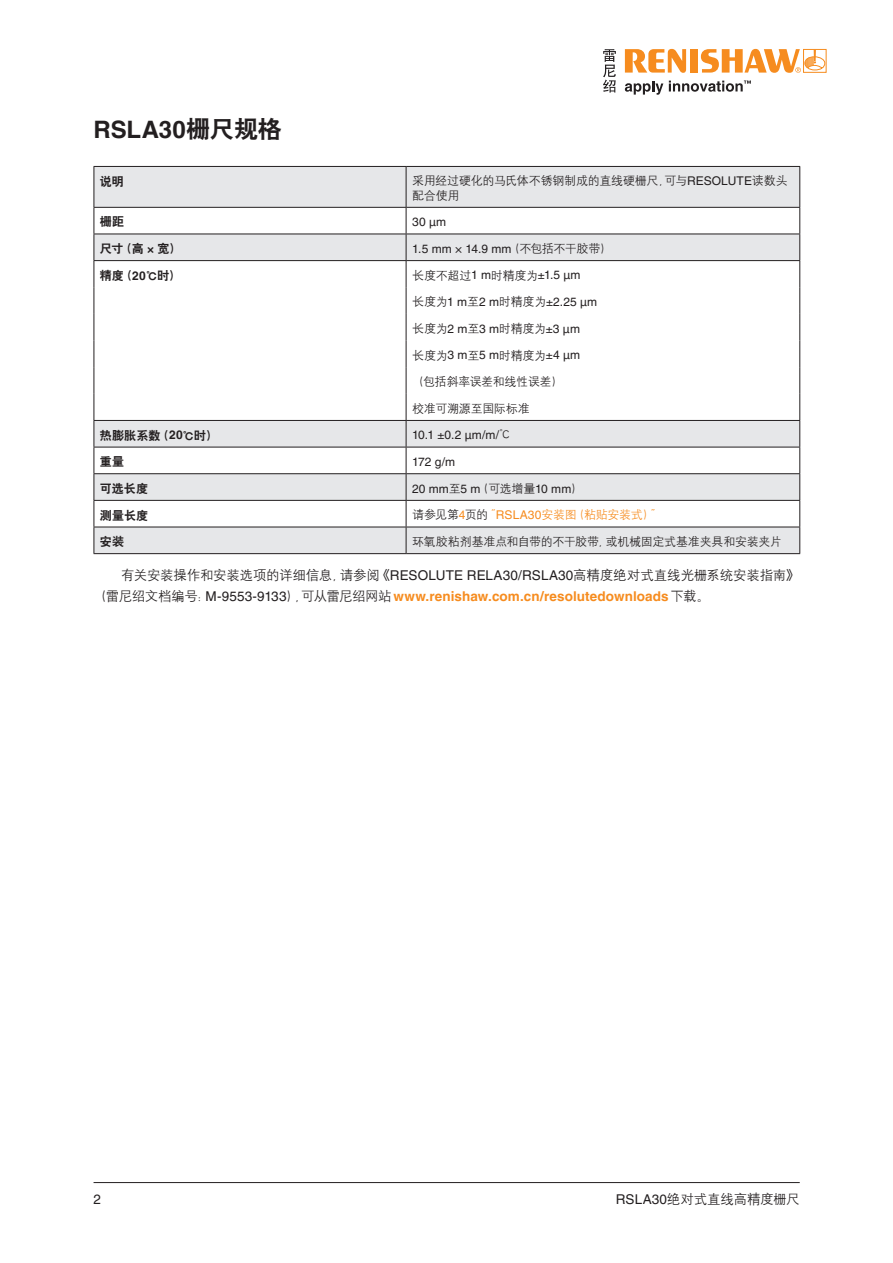
<style>
.page{position:relative;width:893px;height:1263px;background:#fff}
.page>*{position:absolute;margin:0;border:0;box-sizing:border-box;transform-origin:0 0}
.Heading_1__16pt_bold{font:700 24px "Helvetica LT Pro";letter-spacing:-.005em;color:#231f20}
._8pt_Body_Text{font:13.5px/21.9px "H Yg 2 gj";letter-spacing:-.015em;color:#231f20}
.t1{font:13.5px "Helvetica LT Pro";color:#231f20}
.Table_body_left_aligned{font:12px/14.4px "H Yg 2 gj";letter-spacing:-.02em;color:#231f20}
.Table_body_left_aligned-2{font:12px "Helvetica LT Pro";letter-spacing:.005em;color:#231f20}
.Column_1_bold_text{font:12px "H Yb 2 gj";letter-spacing:.01em;color:#231f20}
.Table_body_left_aligned-3{font:12px "H Yg 2 gj";letter-spacing:-.025em;color:#f68c1f}
.s1{font-family:"H Yb 2 gj";font-weight:400}
.s2{font-family:"Helvetica LT Pro"}
.s3{font-family:"Helvetica LT Pro";font-weight:700}
.s4{font-family:"H Yg 2 gj"}
.s5{color:#231f20}
.s6{font-family:"Helvetica LT Pro";font-weight:700;color:#f68c1f}
</style>
<div class="page">
<hr style="left:94px;top:1182px;width:706px;height:1px;background:#231f20">
<svg style="left:95px;top:167px;width:704px;height:386px"></svg>
<svg style="left:95px;top:208px;width:704px;height:79px"></svg>
<hr style="left:94px;top:166px;width:312px;height:1px;background:#231f20">
<hr style="left:94px;top:167px;width:1px;height:40px;background:#231f20">
<hr style="left:406px;top:166px;width:394px;height:1px;background:#231f20">
<hr style="left:406px;top:167px;width:1px;height:40px;background:#231f20">
<hr style="left:799px;top:167px;width:1px;height:40px;background:#231f20">
<hr style="left:94px;top:207px;width:312px;height:1px;background:#231f20">
<hr style="left:406px;top:207px;width:394px;height:1px;background:#231f20">
<hr style="left:94px;top:234px;width:312px;height:1px;background:#231f20">
<hr style="left:406px;top:234px;width:394px;height:1px;background:#231f20">
<hr style="left:94px;top:260px;width:312px;height:1px;background:#231f20">
<hr style="left:406px;top:260px;width:394px;height:1px;background:#231f20">
<hr style="left:94px;top:420px;width:312px;height:1px;background:#231f20">
<hr style="left:406px;top:420px;width:394px;height:1px;background:#231f20">
<hr style="left:94px;top:447px;width:312px;height:1px;background:#231f20">
<hr style="left:406px;top:447px;width:394px;height:1px;background:#231f20">
<hr style="left:94px;top:473px;width:312px;height:1px;background:#231f20">
<hr style="left:406px;top:473px;width:394px;height:1px;background:#231f20">
<hr style="left:94px;top:500px;width:312px;height:1px;background:#231f20">
<hr style="left:406px;top:500px;width:394px;height:1px;background:#231f20">
<hr style="left:94px;top:527px;width:312px;height:1px;background:#231f20">
<svg style="left:94px;top:208px;width:1px;height:345px"></svg>
<hr style="left:406px;top:527px;width:394px;height:1px;background:#231f20">
<svg style="left:406px;top:208px;width:1px;height:345px"></svg>
<svg style="left:799px;top:208px;width:1px;height:345px"></svg>
<hr style="left:94px;top:553px;width:312px;height:1px;background:#231f20">
<hr style="left:406px;top:553px;width:394px;height:1px;background:#231f20">
<svg style="left:625px;top:49px;width:61px;height:24px"></svg>
<div style="left:690px;top:49px;width:8px;height:24px;background:#f68c1f"></div>
<svg style="left:625px;top:81px;width:38px;height:14px"></svg>
<svg style="left:701px;top:49px;width:124px;height:24px"></svg>
<svg style="left:669px;top:80px;width:82px;height:12px"></svg>
<svg style="left:603px;top:49px;width:13px;height:44px"></svg>
<p class="Heading_1__16pt_bold" style="left:94px;top:115px;width:190px">RSLA30<span class="s1">栅尺规格</span></p>
<p class="Column_1_bold_text" style="left:100px;top:175px;width:26px">说明</p>
<p class="Table_body_left_aligned" style="left:412px;top:174px;width:377px">采用经过硬化的马氏体不锈钢制成的直线硬栅尺，可与<span class="s2">RESOLUTE</span>读数头配合使用</p>
<p class="Column_1_bold_text" style="left:100px;top:216px;width:26px">栅距</p>
<p class="Table_body_left_aligned-2" style="left:412px;top:215px;width:36px">30 μm</p>
<p class="Column_1_bold_text" style="left:100px;top:242px;width:82px">尺寸（高 <span class="s3">×</span> 宽）</p>
<p class="Table_body_left_aligned-2" style="left:412px;top:242px;width:201px">1.5 mm × 14.9 mm<span class="s4">（不包括不干胶带）</span></p>
<p class="Column_1_bold_text" style="left:100px;top:269px;width:82px">精度（<span class="s3">20</span>℃时）</p>
<p class="Table_body_left_aligned" style="left:412px;top:268px;width:170px">长度不超过<span class="s2">1 m</span>时精度为<span class="s2">±1.5 µm</span></p>
<p class="Table_body_left_aligned-2" style="left:412px;top:295px;width:187px"><span class="s4">长度为</span>1 m<span class="s4">至</span>2 m<span class="s4">时精度为</span>±2.25 μm</p>
<p class="Table_body_left_aligned" style="left:412px;top:321px;width:169px">长度为<span class="s2">2 m</span>至<span class="s2">3 m</span>时精度为<span class="s2">±3 μm</span></p>
<p class="Table_body_left_aligned" style="left:412px;top:348px;width:170px">长度为<span class="s2">3 m</span>至<span class="s2">5 m</span>时精度为<span class="s2">±4 μm</span></p>
<p class="Table_body_left_aligned" style="left:412px;top:374px;width:152px">（包括斜率误差和线性误差）</p>
<p class="Table_body_left_aligned" style="left:412px;top:401px;width:119px">校准可溯源至国际标准</p>
<p class="Column_1_bold_text" style="left:100px;top:429px;width:119px">热膨胀系数（<span class="s3">20</span>℃时）</p>
<p class="Table_body_left_aligned-2" style="left:412px;top:428px;width:101px">10.1 ±0.2 μm/m/<span class="s4">℃</span></p>
<p class="Column_1_bold_text" style="left:100px;top:456px;width:26px">重量</p>
<p class="Table_body_left_aligned-2" style="left:412px;top:455px;width:45px">172 g/m</p>
<p class="Column_1_bold_text" style="left:100px;top:482px;width:50px">可选长度</p>
<p class="Table_body_left_aligned-2" style="left:412px;top:481px;width:172px">20 mm<span class="s4">至</span>5 m<span class="s4">（可选增量</span>10 mm<span class="s4">）</span></p>
<p class="Column_1_bold_text" style="left:100px;top:509px;width:50px">测量长度</p>
<p class="Table_body_left_aligned-3" style="left:412px;top:509px;width:252px"><span class="s5">请参见第</span><span class="s2">4</span><span class="s5">页的</span>“<span class="s2">RSLA30</span>安装图（粘贴安装式）”</p>
<p class="Column_1_bold_text" style="left:100px;top:535px;width:26px">安装</p>
<p class="Table_body_left_aligned" style="left:412px;top:534px;width:372px">环氧胶粘剂基准点和自带的不干胶带，或机械固定式基准夹具和安装夹片</p>
<p class="_8pt_Body_Text" style="left:94px;top:564px;width:707px;text-indent:28px">有关安装操作和安装选项的详细信息，请参阅《<span class="s2">RESOLUTE RELA30/RSLA30</span>高精度绝对式直线光栅系统安装指南》（雷尼绍文档编号：<span class="s2">M-9553-9133</span>），可从雷尼绍网站<span class="s6">www.renishaw.com.cn/resolutedownloads</span>下载。</p>
<p class="t1" style="left:94px;top:1191px;width:9px">2</p>
<p class="_8pt_Body_Text" style="left:616px;top:1188px;width:185px"><span class="s2">RSLA30</span>绝对式直线高精度栅尺</p>
</div>
